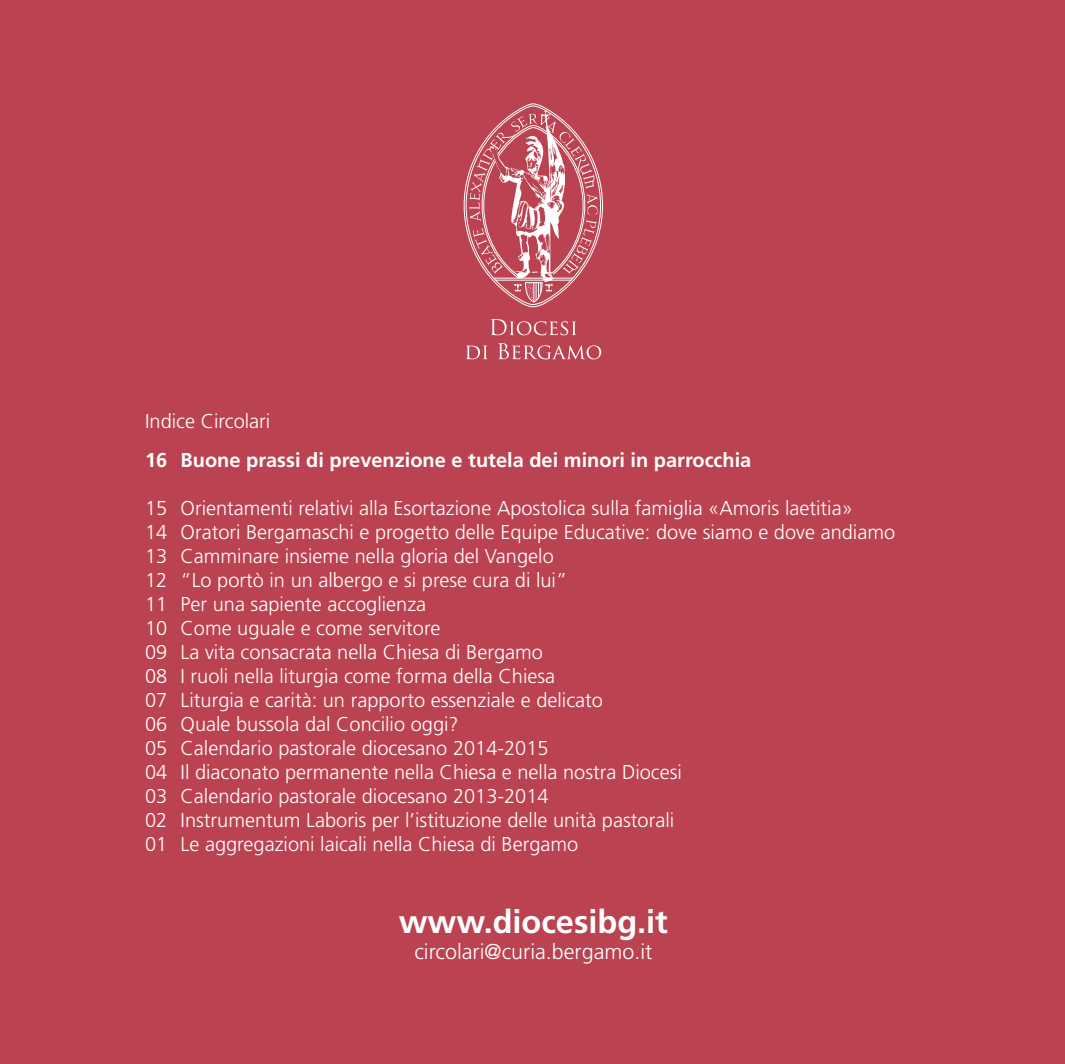
<style>
.page{position:relative;width:1065px;height:1064px;background:#fff}
.page>*{position:absolute;margin:0;border:0;box-sizing:border-box;transform-origin:0 0}
.t1{font:700 32.5px "Frutiger LT Std";color:#fff}
.t2{font:300 21.5px "Frutiger";color:#fff}
.t3{font:300 20px/24px "Frutiger LT Std";color:#fff}
.t4{font:700 20px "Frutiger LT Std";color:#fff}
</style>
<div class="page">
<div style="left:0;top:0;width:1064px;height:1064px;background:#bb4251"></div>
<svg style="left:463px;top:103px;width:140px;height:204px"></svg>
<svg style="left:466px;top:343px;width:135px;height:16px"></svg>
<svg style="left:490px;top:319px;width:86px;height:16px"></svg>
<p class="t3" style="left:145px;top:409px;width:127px">Indice Circolari</p>
<p class="t4" style="left:145px;top:448px;width:607px">16 Buone prassi di prevenzione e tutela dei minori in parrocchia</p>
<p class="t3" style="left:145px;top:496px;width:751px">15 Orientamenti relativi alla Esortazione Apostolica sulla famiglia «Amoris laetitia»<br>14 Oratori Bergamaschi e progetto delle Equipe Educative: dove siamo e dove andiamo 13 Camminare insieme nella gloria del Vangelo<br>12 “Lo portò in un albergo e si prese cura di lui”<br>11 Per una sapiente accoglienza<br>10 Come uguale e come servitore<br>09 La vita consacrata nella Chiesa di Bergamo<br>08 I ruoli nella liturgia come forma della Chiesa<br>07 Liturgia e carità: un rapporto essenziale e delicato<br>06 Quale bussola dal Concilio oggi?<br>05 Calendario pastorale diocesano 2014-2015<br>04 Il diaconato permanente nella Chiesa e nella nostra Diocesi<br>03 Calendario pastorale diocesano 2013-2014<br>02 Instrumentum Laboris per l’istituzione delle unità pastorali<br>01 Le aggregazioni laicali nella Chiesa di Bergamo</p>
<h1 class="t1" style="left:398px;top:902px;width:271px">www.diocesibg.it</h1>
<p class="t2" style="left:414px;top:939px;width:239px">circolari@curia.bergamo.it</p>
</div>
